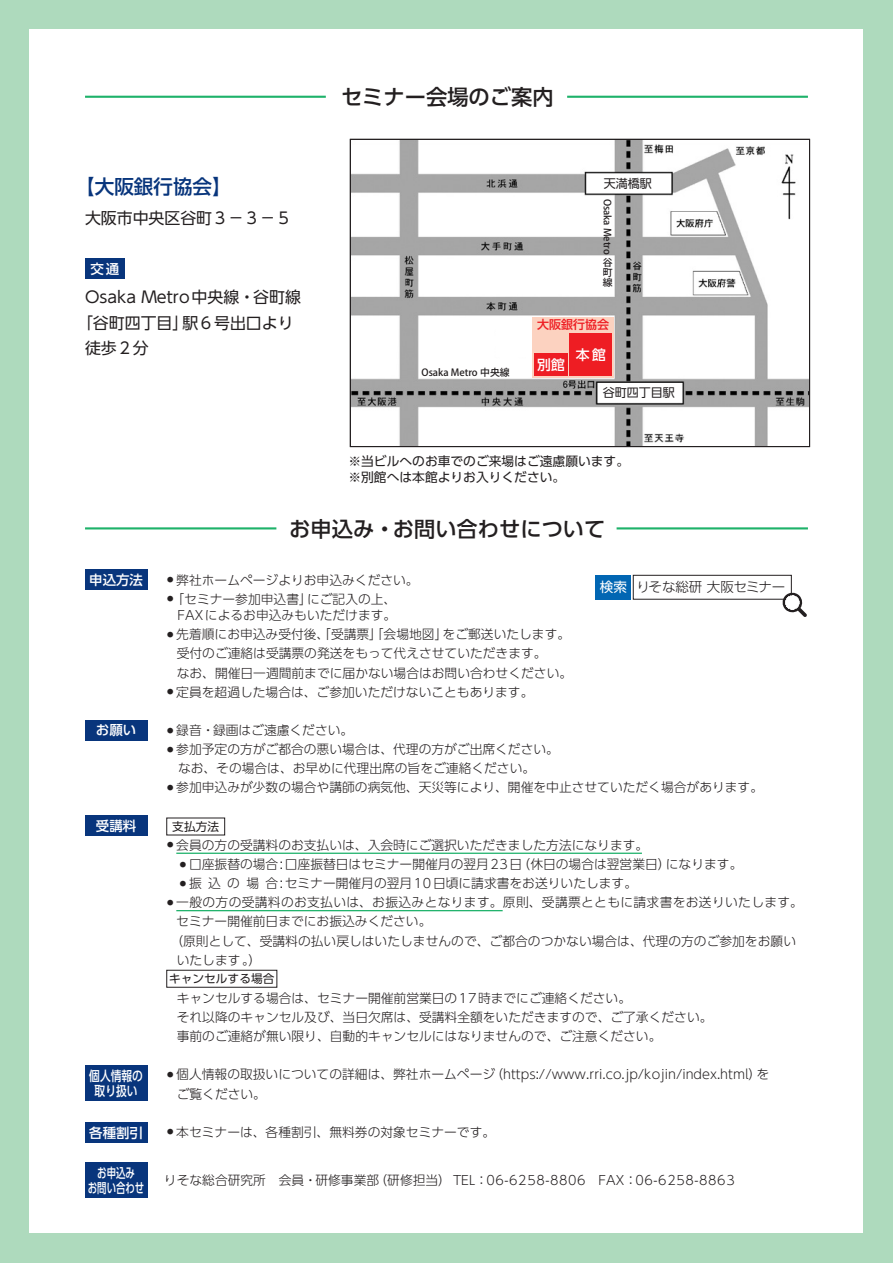
<style>
.page{position:relative;width:893px;height:1263px;background:#aedabd}
.page>*{position:absolute;margin:0;border:0;box-sizing:border-box;transform-origin:0 0}
.t1{font:500 21.3px "UD Shin Go Pro";color:#231f20}
.t2{font:500 19.5px "UD Shin Go Pro";color:#08357c}
.t3{font:15.9px "UD Shin Go Pro";color:#231f20}
.t4{font:500 13.8px "UD Shin Go Pro";color:#fff}
.t5{font:500 13.5px "UD Shin Go Pro";color:#fff}
.t6{font:300 13.5px "UD Shin Go Pro";letter-spacing:-.02em;color:#231f20}
.t7{font:500 13.5px/15px "UD Shin Go Pro";color:#fff;text-align:center;scale:.7 1}
.t8{font:500 13.5px/15px "UD Shin Go Pro";color:#fff;text-align:center;scale:.8 1}
.t9{font:300 12.75px/19.2px "UD Shin Go Pro";color:#231f20}
.t10{font:300 12.75px "UD Shin Go Pro";letter-spacing:.025em;color:#231f20}
.t11{font:12.75px/15.3px "UD Shin Go Pro";color:#231f20}
.t12{font:12px "UD Shin Go Pro";color:#231f20}
.t13{font:500 12px "UD Shin Go Pro";color:#ee1d23}
.t14{font:11.7px "UD Shin Go Pro";color:#231f20}
.t15{font:500 9.9px/9.9px "Koz Go Pro";color:#231f20;text-align:justify}
.s1{font-weight:400;color:#fff}
</style>
<div class="page">
<div style="left:30px;top:30px;width:833px;height:1203px;background:#fff"></div>
<img style="left:352px;top:141px;width:456px;height:304px">
<div style="left:350px;top:139px;width:460px;height:308px;border:1px solid #231f20"></div>
<div style="left:85px;top:259px;width:40px;height:20px;background:#08357c"></div>
<div style="left:85px;top:570px;width:62px;height:20px;background:#08357c"></div>
<div style="left:85px;top:720px;width:62px;height:20px;background:#08357c"></div>
<div style="left:85px;top:816px;width:62px;height:20px;background:#08357c"></div>
<div style="left:85px;top:1122px;width:62px;height:21px;background:#08357c"></div>
<hr style="left:176px;top:853px;width:466px;height:1px;background:#1eb26a">
<hr style="left:176px;top:910px;width:327px;height:1px;background:#1eb26a">
<hr style="left:85px;top:96px;width:241px;height:2px;background:#1eb26a">
<hr style="left:567px;top:96px;width:241px;height:2px;background:#1eb26a">
<hr style="left:85px;top:527px;width:191px;height:2px;background:#1eb26a">
<hr style="left:617px;top:527px;width:191px;height:2px;background:#1eb26a">
<div style="left:496px;top:327px;width:48px;height:30px;background:#fff"></div>
<div style="left:526px;top:338px;width:42px;height:39px;background:#fff"></div>
<div style="left:85px;top:1065px;width:62px;height:36px;background:#08357c"></div>
<div style="left:85px;top:1162px;width:62px;height:36px;background:#08357c"></div>
<div style="left:166px;top:970px;width:111px;height:17px;border:1px solid #231f20"></div>
<div style="left:532px;top:318px;width:82px;height:60px;background:#fcd2c0"></div>
<div style="left:570px;top:334px;width:42px;height:42px;background:#ee1d23"></div>
<div style="left:534px;top:354px;width:34px;height:22px;background:#ee1d23"></div>
<div style="left:595px;top:575px;width:36px;height:24px;background:#0166b3"></div>
<div style="left:633px;top:575px;width:159px;height:24px;border:1px solid #231f20"></div>
<svg style="left:782px;top:592px;width:25px;height:25px"></svg>
<div style="left:587px;top:175px;width:82px;height:17px;background:#fff"></div>
<div style="left:598px;top:383px;width:82px;height:18px;background:#fff"></div>
<h2 class="t2" style="left:75px;top:171px;width:158px">【大阪銀行協会】</h2>
<p class="t3" style="left:85px;top:205px;width:208px">大阪市中央区谷町３－３－５</p>
<p class="t5" style="left:90px;top:258px;width:31px">交通</p>
<p class="t3" style="left:85px;top:284px;width:217px">Osaka Metro中央線・谷町線</p>
<p class="t3" style="left:77px;top:310px;width:218px">「谷町四丁目」駅６号出口より</p>
<p class="t3" style="left:85px;top:335px;width:65px">徒歩２分</p>
<h1 class="t1" style="left:341px;top:80px;width:214px">セミナー会場のご案内</h1>
<p class="t12" style="left:604px;top:174px;width:49px">天満橋駅</p>
<p class="t15" style="left:612px;top:199px;width:58px;rotate:90deg">Osaka Metro</p>
<p class="t15" style="left:603px;top:258px;width:11px">谷町線</p>
<p class="t15" style="left:422px;top:368px;width:90px">Osaka Metro 中央線</p>
<p class="t13" style="left:537px;top:315px;width:73px">大阪銀行協会</p>
<p class="t4" style="left:537px;top:353px;width:29px">別館</p>
<p class="t4" style="left:576px;top:344px;width:32px">本館</p>
<p class="t12" style="left:603px;top:382px;width:73px">谷町四丁目駅</p>
<p class="t11" style="left:348px;top:453px;width:282px">※当ビルへのお車でのご来場はご遠慮願います。※別館へは本館よりお入りください。</p>
<p class="t5" style="left:89px;top:569px;width:55px">申込方法</p>
<p class="t5" style="left:96px;top:719px;width:42px">お願い</p>
<p class="t5" style="left:96px;top:815px;width:42px">受講料</p>
<p class="t8" style="left:89px;top:1068px;width:69px">個人情報の取り扱い</p>
<p class="t5" style="left:89px;top:1121px;width:55px">各種割引</p>
<p class="t7" style="left:88px;top:1164px;width:82px">お申込み<br>お問い合わせ</p>
<h1 class="t1" style="left:289px;top:511px;width:318px">お申込み・お問い合わせについて</h1>
<p class="t9" style="left:167px;top:570px;width:253px"><sup>●</sup> 弊社ホームページよりお申込みください。</p>
<p class="t9" style="left:167px;top:590px;width:231px;line-height:16.5px;text-align:right"><sup>●</sup>「セミナー参加申込書」にご記入の上、<br>FAXによるお申込みもいただけます。</p>
<p class="t9" style="left:167px;top:624px;width:405px"><sup>●</sup> 先着順にお申込み受付後、「受講票」「会場地図」をご郵送いたします。</p>
<p class="t6" style="left:600px;top:576px;width:187px"><span class="s1">検索</span> りそな総研 大阪セミナー</p>
<p class="t9" style="left:164px;top:644px;width:410px">　受付のご連絡は受講票の発送をもって代えさせていただきます。<br>　なお、開催日一週間前までに届かない場合はお問い合わせください。</p>
<p class="t9" style="left:167px;top:682px;width:368px"><sup>●</sup> 定員を超過した場合は、ご参加いただけないこともあります。</p>
<p class="t9" style="left:167px;top:720px;width:188px"><sup>●</sup> 録音・録画はご遠慮ください。</p>
<p class="t9" style="left:178px;top:739px;width:382px;text-indent:-11px"><sup>●</sup> 参加予定の方がご都合の悪い場合は、代理の方がご出席ください。なお、その場合は、お早めに代理出席の旨をご連絡ください。</p>
<p class="t9" style="left:167px;top:777px;width:597px"><sup>●</sup> 参加申込みが少数の場合や講師の病気他、天災等により、開催を中止させていただく場合があります。</p>
<p class="t14" style="left:172px;top:817px;width:48px">支払方法</p>
<p class="t9" style="left:167px;top:835px;width:483px"><sup>●</sup> 会員の方の受講料のお支払いは、入会時にご選択いただきました方法になります。</p>
<p class="t9" style="left:180px;top:854px;width:564px"><sup>●</sup> 口座振替の場合:口座振替日はセミナー開催月の翌月23日（休日の場合は翌営業日）になります。</p>
<p class="t9" style="left:180px;top:873px;width:459px"><sup>●</sup> 振込の場合:セミナー開催月の翌月10日頃に請求書をお送りいたします。</p>
<p class="t10" style="left:167px;top:892px;width:637px"><sup>●</sup> 一般の方の受講料のお支払いは、お振込みとなります。原則、受講票とともに請求書をお送りいたします。</p>
<p class="t9" style="left:176px;top:911px;width:257px">セミナー開催前日までにお振込みください。</p>
<p class="t9" style="left:170px;top:931px;width:627px">（原則として、受講料の払い戻しはいたしませんので、ご都合のつかない場合は、代理の方のご参加をお願い</p>
<p class="t9" style="left:177px;top:950px;width:86px">いたします｡）</p>
<p class="t9" style="left:164px;top:988px;width:550px">　キャンセルする場合は、セミナー開催前営業日の17時までにご連絡ください。<br>　それ以降のキャンセル及び、当日欠席は、受講料全額をいただきますので、ご了承ください。　事前のご連絡が無い限り、自動的キャンセルにはなりませんので、ご注意ください。</p>
<p class="t9" style="left:164px;top:1064px;width:607px"><sup>●</sup> 個人情報の取扱いについての詳細は、弊社ホームページ（https://www.rri.co.jp/kojin/index.html）を　ご覧ください。</p>
<p class="t9" style="left:167px;top:1122px;width:330px"><sup>●</sup> 本セミナーは、各種割引、無料券の対象セミナーです。</p>
<p class="t9" style="left:164px;top:1170px;width:572px">りそな総合研究所　会員・研修事業部（研修担当）TEL：06-6258-8806　FAX：06-6258-8863</p>
<p class="t14" style="left:169px;top:969px;width:107px">キャンセルする場合</p>
</div>
